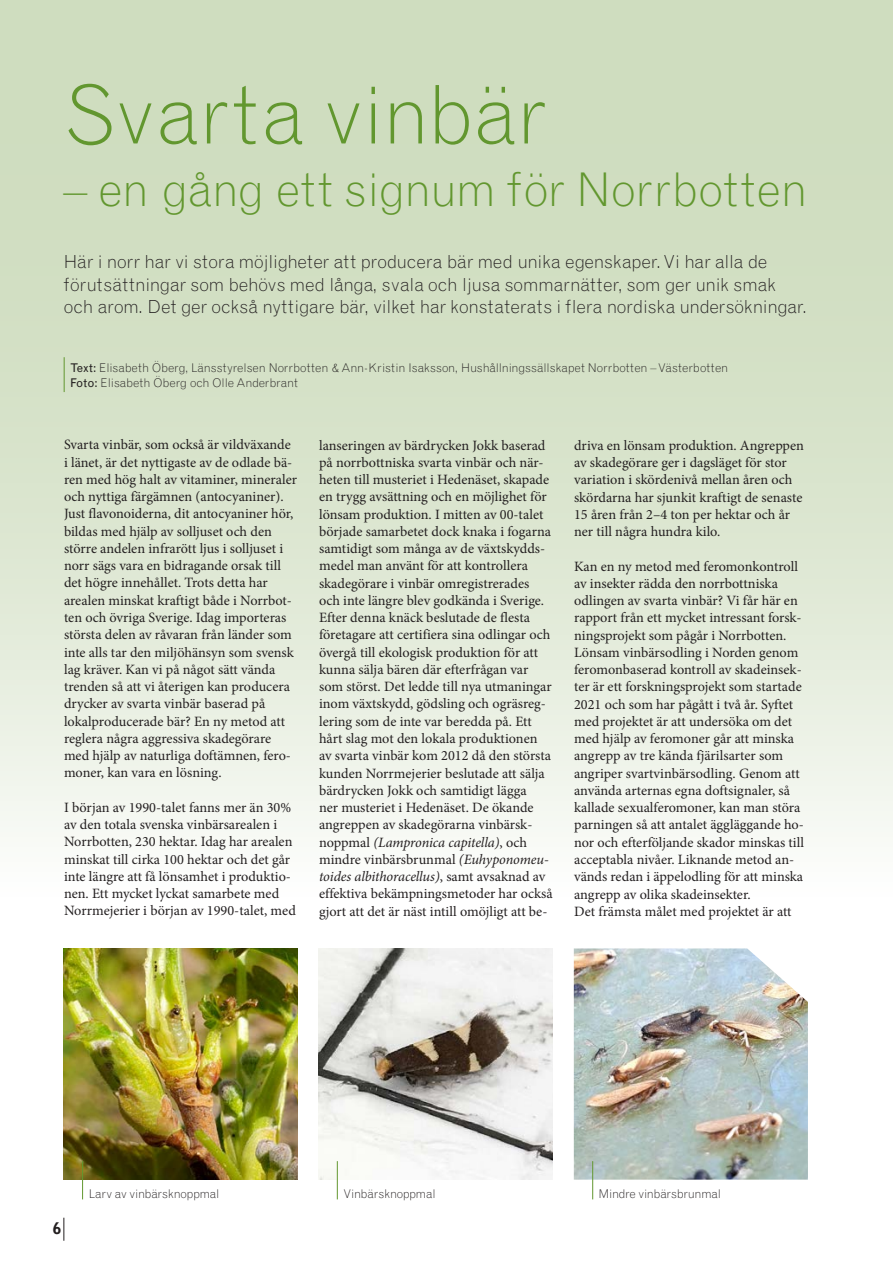
<style>
.page{position:relative;width:893px;height:1263px;background:#fff}
.page>*{position:absolute;margin:0;border:0;box-sizing:border-box;transform-origin:0 0}
.Huvudrubrik{font:300 81px "Grotesque MT Std";letter-spacing:-.01em;color:#62972f}
.Huvudrubrik-2{font:300 46.5px "Grotesque MT Std";letter-spacing:-.01em;color:#62972f}
.Ingress{font:300 18px/22.5px "Grotesque MT Std";letter-spacing:-.01em;color:#231f20}
.t1{font:900 15.3px "Grotesque MT Std";color:#231f20}
.Brödtext{font:14.25px/17.2px "Minion Pro";color:#231f20}
.Bildtext{font:300 12px "Grotesque MT Std";letter-spacing:-.005em;color:#231f20}
.s1{font-weight:400}
.s2{font-style:italic}
</style>
<div class="page">
<div style="left:0;top:0;width:893px;height:1263px;background:linear-gradient(to bottom,#c6d7b3,#fff)"></div>
<hr style="left:64px;top:357px;width:1px;height:35px;background:#62972f">
<img style="left:64px;top:948px;width:234px;height:231px">
<img style="left:319px;top:948px;width:234px;height:231px">
<img style="left:574px;top:948px;width:234px;height:231px">
<hr style="left:82px;top:1161px;width:1px;height:38px;background:#62972f">
<hr style="left:337px;top:1161px;width:1px;height:38px;background:#62972f">
<hr style="left:592px;top:1161px;width:1px;height:38px;background:#62972f">
<p class="Huvudrubrik" style="left:64px;top:66px;width:484px">Svarta vinbär</p>
<p class="Huvudrubrik-2" style="left:64px;top:162px;width:746px">– en gång ett signum för Norrbotten</p>
<p class="Ingress" style="left:64px;top:250px;width:745px">Här i norr har vi stora möjligheter att producera bär med unika egenskaper. Vi har alla de förutsättningar som behövs med långa, svala och ljusa sommarnätter, som ger unik smak och arom. Det ger också nyttigare bär, vilket har konstaterats i flera nordiska undersökningar.</p>
<p class="Bildtext" style="left:70px;top:360px;width:660px"><span class="s1">Text:</span> Elisabeth Öberg, Länsstyrelsen Norrbotten &amp; Ann-Kristin Isaksson, Hushållningssällskapet Norrbotten – Västerbotten</p>
<p class="Bildtext" style="left:70px;top:375px;width:229px"><span class="s1">Foto:</span> Elisabeth Öberg och Olle Anderbrant</p>
<p class="Brödtext" style="left:64px;top:436px;width:234px">Svarta vinbär, som också är vildväxande i länet, är det nyttigaste av de odlade bä&shy;ren med hög halt av vitaminer, mineraler och nyttiga färgämnen (antocyaniner).<br>Just flavonoiderna, dit antocyaniner hör, bildas med hjälp av solljuset och den större andelen infrarött ljus i solljuset i norr sägs vara en bidragande orsak till det högre innehållet. Trots detta har arealen minskat kraftigt både i Norrbot&shy;ten och övriga Sverige. Idag importeras största delen av råvaran från länder som inte alls tar den miljöhänsyn som svensk lag kräver. Kan vi på något sätt vända trenden så att vi återigen kan producera drycker av svarta vinbär baserad på lokalproducerade bär? En ny metod att reglera några aggressiva skadegörare med hjälp av naturliga doftämnen, fero&shy;moner, kan vara en lösning.</p>
<p class="Brödtext" style="left:64px;top:799px;width:233px">I början av 1990-talet fanns mer än 30% av den totala svenska vinbärsarealen i Norrbotten, 230 hektar. Idag har arealen minskat till cirka 100 hektar och det går inte längre att få lönsamhet i produktio&shy;nen. Ett mycket lyckat samarbete med Norrmejerier i början av 1990-talet, med</p>
<p class="Brödtext" style="left:319px;top:436px;width:235px">lanseringen av bärdrycken Jokk baserad på norrbottniska svarta vinbär och när&shy;heten till musteriet i Hedenäset, skapade en trygg avsättning och en möjlighet för lönsam produktion. I mitten av 00-talet började samarbetet dock knaka i fogarna samtidigt som många av de växtskydds&shy;medel man använt för att kontrollera skadegörare i vinbär omregistrerades och inte längre blev godkända i Sverige.<br>Efter denna knäck beslutade de flesta företagare att certifiera sina odlingar och övergå till ekologisk produktion för att kunna sälja bären där efterfrågan var som störst. Det ledde till nya utmaningar inom växtskydd, gödsling och ogräsreg&shy;lering som de inte var beredda på. Ett hårt slag mot den lokala produktionen av svarta vinbär kom 2012 då den största kunden Norrmejerier beslutade att sälja bärdrycken Jokk och samtidigt lägga<br>ner musteriet i Hedenäset. De ökande angreppen av skadegörarna vinbärsk&shy;noppmal <span class="s2">(Lampronica capitella)</span>, och mindre vinbärsbrunmal <span class="s2">(Euhyponomeu&shy;toides albithoracellus)</span>, samt avsaknad av effektiva bekämpningsmetoder har också gjort att det är näst intill omöjligt att be-</p>
<p class="Brödtext" style="left:574px;top:437px;width:231px">driva en lönsam produktion. Angreppen av skadegörare ger i dagsläget för stor variation i skördenivå mellan åren och skördarna har sjunkit kraftigt de senaste 15 åren från 2–4 ton per hektar och år ner till några hundra kilo.</p>
<p class="Brödtext" style="left:574px;top:557px;width:229px">Kan en ny metod med feromonkontroll av insekter rädda den norrbottniska odlingen av svarta vinbär? Vi får här en rapport från ett mycket intressant forsk&shy;ningsprojekt som pågår i Norrbotten.</p>
<p class="Brödtext" style="left:574px;top:644px;width:231px">Lönsam vinbärsodling i Norden genom feromonbaserad kontroll av skadeinsek&shy;ter är ett forskningsprojekt som startade 2021 och som har pågått i två år. Syftet med projektet är att undersöka om det med hjälp av feromoner går att minska angrepp av tre kända fjärilsarter som angriper svartvinbärsodling. Genom att använda arternas egna doftsignaler, så kallade sexualferomoner, kan man störa parningen så att antalet äggläggande ho&shy;nor och efterföljande skador minskas till acceptabla nivåer. Liknande metod an&shy;vänds redan i äppelodling för att minska angrepp av olika skadeinsekter.</p>
<p class="Brödtext" style="left:574px;top:903px;width:219px">Det främsta målet med projektet är att</p>
<p class="t1" style="left:52px;top:1219px;width:11px">6</p>
<p class="Bildtext" style="left:89px;top:1187px;width:132px">Larv av vinbärsknoppmal</p>
<p class="Bildtext" style="left:344px;top:1187px;width:93px">Vinbärsknoppmal</p>
<p class="Bildtext" style="left:599px;top:1187px;width:124px">Mindre vinbärsbrunmal</p>
</div>
